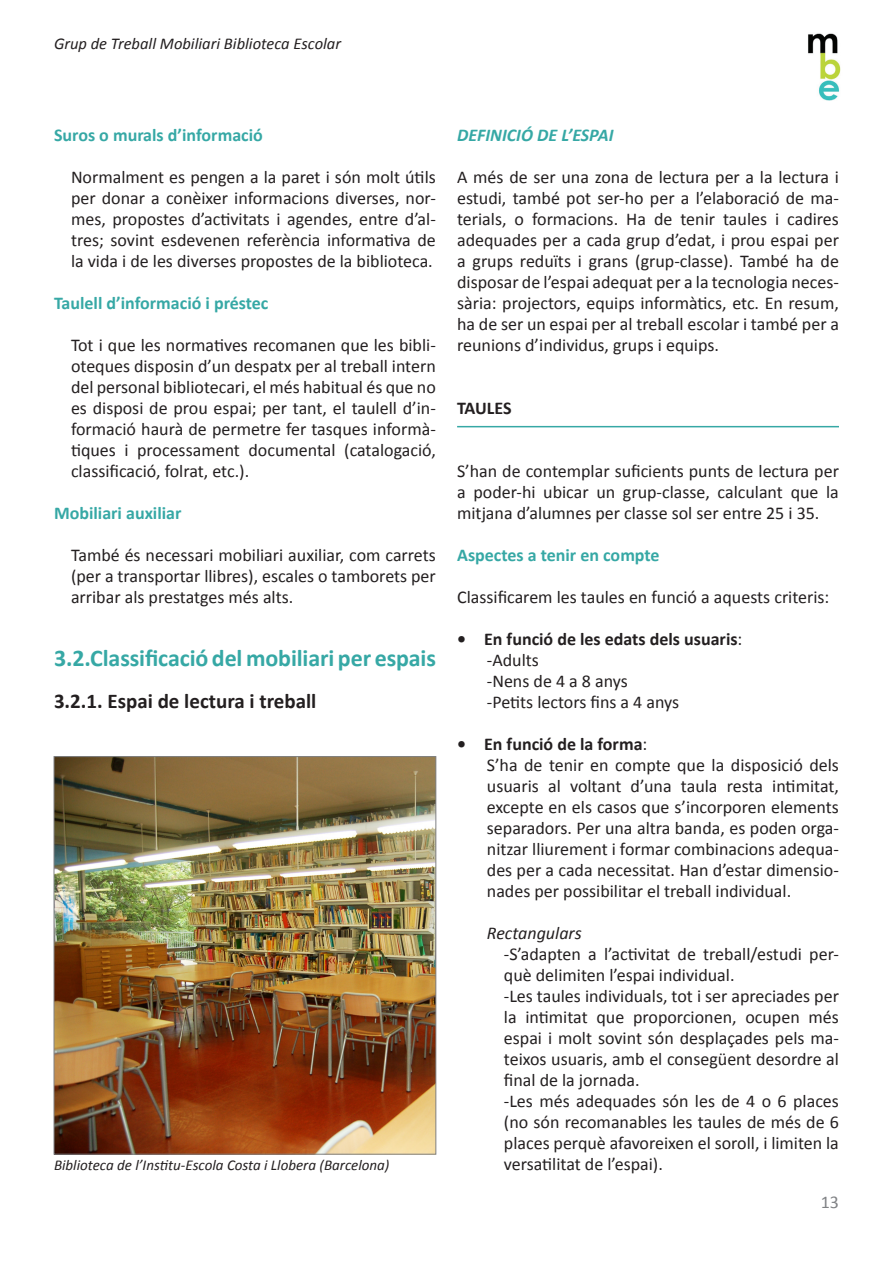
<style>
.page{position:relative;width:893px;height:1263px;background:#fff}
.page>*{position:absolute;margin:0;border:0;box-sizing:border-box;transform-origin:0 0}
.t1{font:700 24px "Calibri";letter-spacing:-.005em;color:#36a8a5}
.t2{font:700 21px "Calibri";color:#231f20}
.t3{font:18px/21px "Calibri";color:#231f20;text-align:justify}
.t4{font:700 18px "Calibri";color:#36a8a5}
.t5{font:700 18px "Calibri";color:#231f20}
.t6{font:italic 700 18px "Calibri";color:#36a8a5}
.t7{font:italic 18px "Calibri";color:#231f20}
.t8{font:18px "Calibri";color:#808285}
.t9{font:italic 16.5px "Calibri";color:#231f20}
.t10{font:italic 15px "Calibri";color:#231f20}
.s1{font-weight:400}
</style>
<div class="page">
<img style="left:808px;top:33px;width:33px;height:68px">
<hr style="left:457px;top:426px;width:382px;height:1px;background:#36a8a5">
<img style="left:56px;top:758px;width:378px;height:394px">
<div style="left:54px;top:756px;width:382px;height:398px;border:1px solid #808285"></div>
<p class="t9" style="left:54px;top:32px;width:289px">Grup de Treball Mobiliari Biblioteca Escolar</p>
<p class="t4" style="left:54px;top:124px;width:210px">Suros o murals d’informació</p>
<p class="t3" style="left:71px;top:167px;width:366px">Normalment es pengen a la paret i són molt útils per donar a conèixer informacions diverses, nor&shy;mes, propostes d’activitats i agendes, entre d’al&shy;tres; sovint esdevenen referència informativa de la vida i de les diverses propostes de la biblioteca.</p>
<p class="t4" style="left:54px;top:292px;width:216px">Taulell d’informació i préstec</p>
<p class="t3" style="left:71px;top:335px;width:366px">Tot i que les normatives recomanen que les bibli&shy;oteques disposin d’un despatx per al treball intern del personal bibliotecari, el més habitual és que no es disposi de prou espai; per tant, el taulell d’in&shy;formació haurà de permetre fer tasques informà&shy;tiques i processament documental (catalogació, classificació, folrat, etc.).</p>
<p class="t4" style="left:54px;top:502px;width:129px">Mobiliari auxiliar</p>
<p class="t3" style="left:71px;top:545px;width:366px">També és necessari mobiliari auxiliar, com carrets (per a transportar llibres), escales o tamborets per arribar als prestatges més alts.</p>
<p class="t1" style="left:54px;top:643px;width:383px">3.2.Classificació del mobiliari per espais</p>
<p class="t2" style="left:54px;top:688px;width:264px">3.2.1. Espai de lectura i treball</p>
<p class="t10" style="left:54px;top:1155px;width:337px">Biblioteca de l’Institu-Escola Costa i Llobera (Barcelona)</p>
<p class="t6" style="left:457px;top:124px;width:158px">DEFINICIÓ DE L’ESPAI</p>
<p class="t3" style="left:457px;top:167px;width:383px">A més de ser una zona de lectura per a la lectura i estudi, també pot ser-ho per a l’elaboració de ma&shy;terials, o formacions. Ha de tenir taules i cadires adequades per a cada grup d’edat, i prou espai per a grups reduïts i grans (grup-classe). També ha de disposar de l’espai adequat per a la tecnologia neces&shy;sària: projectors, equips informàtics, etc. En resum, ha de ser un espai per al treball escolar i també per a reunions d’individus, grups i equips.</p>
<p class="t5" style="left:457px;top:397px;width:56px">TAULES</p>
<p class="t3" style="left:457px;top:461px;width:383px">S’han de contemplar suficients punts de lectura per a poder-hi ubicar un grup-classe, calculant que la mitjana d’alumnes per classe sol ser entre 25 i 35.</p>
<p class="t4" style="left:457px;top:544px;width:204px">Aspectes a tenir en compte</p>
<p class="t3" style="left:457px;top:587px;width:374px">Classificarem les taules en funció a aquests criteris:</p>
<p class="t5" style="left:457px;top:628px;width:287px">• En funció de les edats dels usuaris<span class="s1">:</span></p>
<p class="t3" style="left:487px;top:650px;width:54px">-Adults</p>
<p class="t3" style="left:487px;top:671px;width:142px">-Nens de 4 a 8 anys</p>
<p class="t3" style="left:487px;top:692px;width:194px">-Petits lectors fins a 4 anys</p>
<p class="t5" style="left:457px;top:733px;width:192px">• En funció de la forma<span class="s1">:</span></p>
<p class="t3" style="left:487px;top:755px;width:354px">S’ha de tenir en compte que la disposició dels usuaris al voltant d’una taula resta intimitat, excepte en els casos que s’incorporen elements separadors. Per una altra banda, es poden orga&shy;nitzar lliurement i formar combinacions adequa&shy;des per a cada necessitat. Han d’estar dimensio&shy;nades per possibilitar el treball individual.</p>
<p class="t7" style="left:487px;top:921px;width:96px">Rectangulars</p>
<p class="t3" style="left:504px;top:944px;width:337px">-S’adapten a l’activitat de treball/estudi per&shy;què delimiten l’espai individual.</p>
<p class="t3" style="left:504px;top:986px;width:337px">-Les taules individuals, tot i ser apreciades per la intimitat que proporcionen, ocupen més espai i molt sovint són desplaçades pels ma&shy;teixos usuaris, amb el consegüent desordre al final de la jornada.</p>
<p class="t3" style="left:504px;top:1091px;width:337px">-Les més adequades són les de 4 o 6 places (no són recomanables les taules de més de 6 places perquè afavoreixen el soroll, i limiten la versatilitat de l’espai).</p>
<p class="t8" style="left:821px;top:1191px;width:20px">13</p>
</div>
